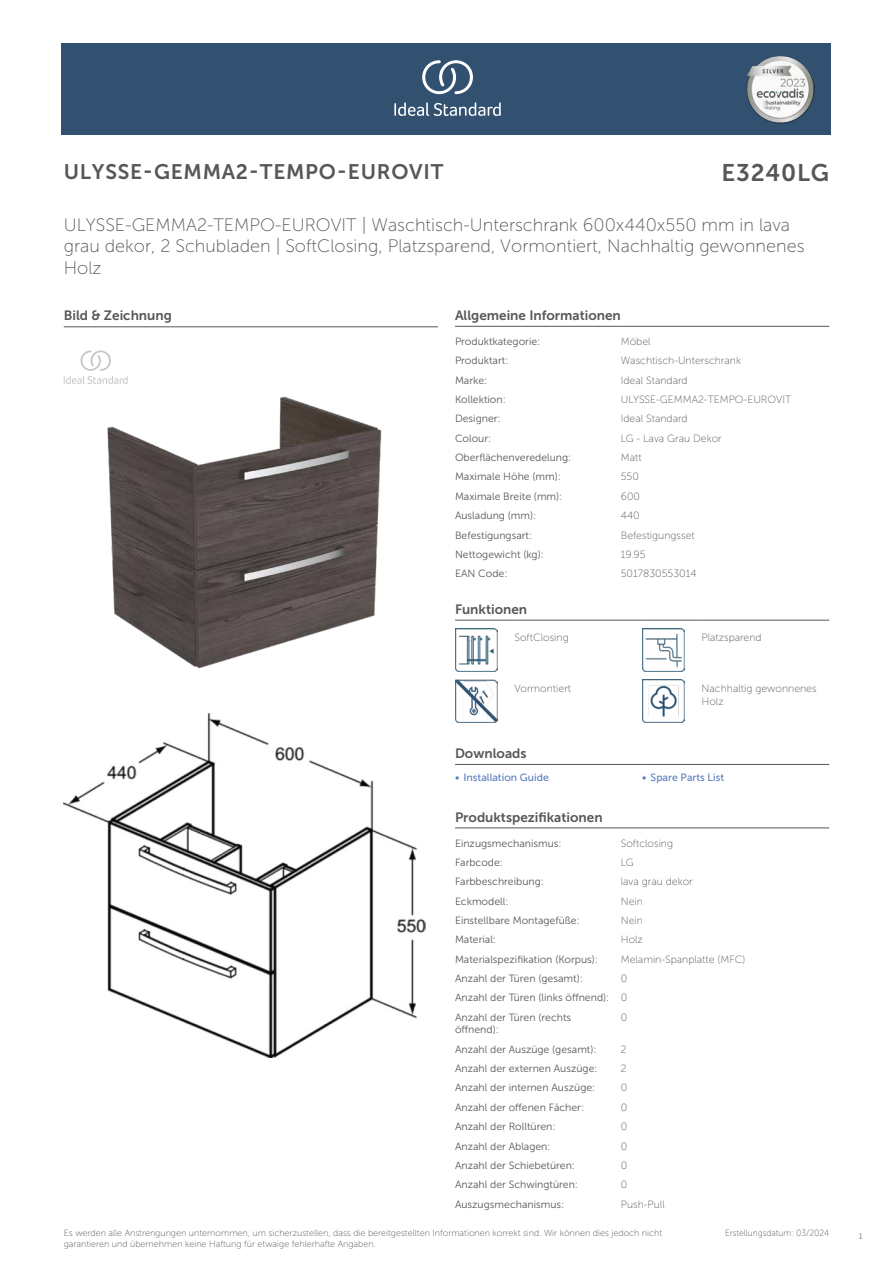
<style>
.page{position:relative;width:893px;height:1263px;background:#fff}
.page>*{position:absolute;margin:0;border:0;box-sizing:border-box;transform-origin:0 0}
.t1{font:24px "Museo Sans 700";letter-spacing:.035em;color:#575756}
.t2{font:21px "Museo Sans 700";letter-spacing:.035em;color:#575756}
.t3{font:18px/21.6px "Museo Sans 100";color:#575756}
.t4{font:13.5px "Museo Sans 700";color:#575756}
.t5{font:10.5px/19.4px "Museo Sans 300";color:#575756}
.t6{font:10.5px/12.6px "Museo Sans 100";color:#575756}
.t7{font:10.5px "Museo Sans 500";color:#5b7ebf}
.t8{font:9px/10.8px "Museo Sans 100";color:#575756}
.t9{font:9px "Museo Sans 100";color:#575756;scale:.95 1}
.t10{font:300 9px "Calibri";color:#575756;scale:.95 1}
.s1{font-family:"Museo Sans 100"}
</style>
<div class="page">
<div style="left:62px;top:43px;width:769px;height:91px;background:#325070"></div>
<hr style="left:455px;top:326px;width:166px;height:1px;background:#575756">
<hr style="left:621px;top:326px;width:208px;height:1px;background:#575756">
<hr style="left:455px;top:620px;width:59px;height:1px;background:#575756">
<hr style="left:514px;top:620px;width:128px;height:1px;background:#575756">
<hr style="left:642px;top:620px;width:60px;height:1px;background:#575756">
<hr style="left:702px;top:620px;width:127px;height:1px;background:#575756">
<img style="left:455px;top:629px;width:42px;height:42px">
<img style="left:642px;top:629px;width:43px;height:42px">
<img style="left:455px;top:680px;width:42px;height:42px">
<img style="left:642px;top:680px;width:43px;height:42px">
<hr style="left:455px;top:764px;width:187px;height:1px;background:#575756">
<hr style="left:642px;top:764px;width:187px;height:1px;background:#575756">
<hr style="left:455px;top:828px;width:166px;height:1px;background:#575756">
<hr style="left:621px;top:828px;width:208px;height:1px;background:#575756">
<img style="left:64px;top:714px;width:361px;height:343px">
<hr style="left:64px;top:327px;width:374px;height:1px;background:#575756">
<svg style="left:64px;top:350px;width:64px;height:34px"></svg>
<img style="left:107px;top:396px;width:275px;height:273px">
<svg style="left:394px;top:102px;width:107px;height:14px"></svg>
<svg style="left:422px;top:60px;width:51px;height:34px"></svg>
<img style="left:746px;top:56px;width:68px;height:67px">
<h2 class="t2" style="left:64px;top:160px;width:381px">ULYSSE-GEMMA2-TEMPO-EUROVIT</h2>
<h1 class="t1" style="left:721px;top:160px;width:109px">E3240LG</h1>
<h3 class="t3" style="left:64px;top:214px;width:742px">ULYSSE-GEMMA2-TEMPO-EUROVIT | Waschtisch-Unterschrank 600x440x550 mm in lava grau dekor, 2 Schubladen | SoftClosing, Platzsparend, Vormontiert, Nachhaltig gewonnenes<br>Holz</h3>
<p class="t4" style="left:64px;top:308px;width:110px">Bild &amp; Zeichnung</p>
<p class="t4" style="left:455px;top:308px;width:167px">Allgemeine Informationen</p>
<p class="t5" style="left:455px;top:332px;width:87px">Produktkategorie:</p>
<p class="t6" style="left:621px;top:335px;width:31px">Möbel</p>
<p class="t5" style="left:455px;top:351px;width:55px">Produktart:</p>
<p class="t6" style="left:621px;top:355px;width:122px">Waschtisch-Unterschrank</p>
<p class="t5" style="left:455px;top:370px;width:34px">Marke:</p>
<p class="t6" style="left:621px;top:374px;width:68px">Ideal Standard</p>
<p class="t5" style="left:455px;top:390px;width:52px">Kollektion:</p>
<p class="t6" style="left:621px;top:393px;width:172px">ULYSSE-GEMMA2-TEMPO-EUROVIT</p>
<p class="t5" style="left:455px;top:409px;width:47px">Designer:</p>
<p class="t6" style="left:621px;top:413px;width:68px">Ideal Standard</p>
<p class="t5" style="left:455px;top:429px;width:38px">Colour:</p>
<p class="t6" style="left:621px;top:432px;width:102px">LG - Lava Grau Dekor</p>
<p class="t5" style="left:455px;top:448px;width:118px">Oberflächenveredelung:</p>
<p class="t6" style="left:621px;top:451px;width:22px">Matt</p>
<p class="t5" style="left:455px;top:467px;width:107px">Maximale Höhe (mm):</p>
<p class="t6" style="left:621px;top:471px;width:20px">550</p>
<p class="t5" style="left:455px;top:487px;width:109px">Maximale Breite (mm):</p>
<p class="t6" style="left:621px;top:490px;width:21px">600</p>
<p class="t5" style="left:455px;top:506px;width:83px">Ausladung (mm):</p>
<p class="t6" style="left:621px;top:509px;width:20px">440</p>
<p class="t5" style="left:455px;top:525px;width:79px">Befestigungsart:</p>
<p class="t6" style="left:621px;top:529px;width:75px">Befestigungsset</p>
<p class="t5" style="left:455px;top:545px;width:90px">Nettogewicht (kg):</p>
<p class="t6" style="left:621px;top:548px;width:26px">19.95</p>
<p class="t5" style="left:455px;top:564px;width:54px">EAN Code:</p>
<p class="t6" style="left:621px;top:567px;width:77px">5017830553014</p>
<p class="t4" style="left:455px;top:602px;width:74px">Funktionen</p>
<p class="t6" style="left:514px;top:631px;width:56px">SoftClosing</p>
<p class="t6" style="left:702px;top:631px;width:62px">Platzsparend</p>
<p class="t6" style="left:514px;top:682px;width:58px">Vormontiert</p>
<p class="t6" style="left:702px;top:682px;width:117px">Nachhaltig gewonnenes<br>Holz</p>
<p class="t4" style="left:455px;top:746px;width:73px">Downloads</p>
<p class="t7" style="left:455px;top:772px;width:95px">• Installation Guide</p>
<p class="t7" style="left:642px;top:772px;width:84px">• Spare Parts List</p>
<p class="t4" style="left:455px;top:809px;width:149px">Produktspezifikationen</p>
<p class="t5" style="left:455px;top:833px;width:108px">Einzugsmechanismus:</p>
<p class="t6" style="left:621px;top:837px;width:54px">Softclosing</p>
<p class="t5" style="left:455px;top:853px;width:49px">Farbcode:</p>
<p class="t6" style="left:621px;top:856px;width:14px">LG</p>
<p class="t5" style="left:455px;top:872px;width:90px">Farbbeschreibung:</p>
<p class="t6" style="left:621px;top:875px;width:73px">lava grau dekor</p>
<p class="t5" style="left:455px;top:891px;width:55px">Eckmodell:</p>
<p class="t6" style="left:621px;top:895px;width:24px">Nein</p>
<p class="t5" style="left:455px;top:911px;width:126px">Einstellbare Montagefüße:</p>
<p class="t6" style="left:621px;top:914px;width:24px">Nein</p>
<p class="t5" style="left:455px;top:930px;width:43px">Material:</p>
<p class="t6" style="left:621px;top:933px;width:24px">Holz</p>
<p class="t5" style="left:455px;top:949px;width:145px">Materialspezifikation (Korpus):</p>
<p class="t6" style="left:621px;top:953px;width:126px">Melamin-Spanplatte (MFC)</p>
<p class="t5" style="left:455px;top:969px;width:129px">Anzahl der Türen (gesamt):</p>
<p class="t6" style="left:621px;top:972px;width:8px">0</p>
<p class="t5" style="left:455px;top:988px;width:174px">Anzahl der Türen (links öffnend): <span class="s1">0<br></span>Anzahl der Türen (rechts</p>
<p class="t5" style="left:455px;top:1020px;width:45px">öffnend):</p>
<p class="t6" style="left:621px;top:1011px;width:8px">0</p>
<p class="t5" style="left:455px;top:1039px;width:143px">Anzahl der Auszüge (gesamt):</p>
<p class="t6" style="left:621px;top:1043px;width:7px">2</p>
<p class="t5" style="left:455px;top:1059px;width:144px">Anzahl der externen Auszüge:</p>
<p class="t6" style="left:621px;top:1062px;width:7px">2</p>
<p class="t5" style="left:455px;top:1078px;width:142px">Anzahl der internen Auszüge:</p>
<p class="t6" style="left:621px;top:1082px;width:8px">0</p>
<p class="t5" style="left:455px;top:1097px;width:131px">Anzahl der offenen Fächer:</p>
<p class="t6" style="left:621px;top:1101px;width:8px">0</p>
<p class="t5" style="left:455px;top:1117px;width:102px">Anzahl der Rolltüren:</p>
<p class="t6" style="left:621px;top:1120px;width:8px">0</p>
<p class="t5" style="left:455px;top:1136px;width:97px">Anzahl der Ablagen:</p>
<p class="t6" style="left:621px;top:1140px;width:8px">0</p>
<p class="t5" style="left:455px;top:1156px;width:122px">Anzahl der Schiebetüren:</p>
<p class="t6" style="left:621px;top:1159px;width:8px">0</p>
<p class="t5" style="left:455px;top:1175px;width:124px">Anzahl der Schwingtüren:</p>
<p class="t6" style="left:621px;top:1178px;width:8px">0</p>
<p class="t5" style="left:455px;top:1194px;width:111px">Auszugsmechanismus:</p>
<p class="t6" style="left:621px;top:1198px;width:45px">Push-Pull</p>
<p class="t8" style="left:64px;top:1227px;width:600px">Es werden alle Anstrengungen unternommen, um sicherzustellen, dass die bereitgestellten Informationen korrekt sind. Wir können dies jedoch nicht garantieren und übernehmen keine Haftung für etwaige fehlerhafte Angaben.</p>
<p class="t9" style="left:725px;top:1228px;width:111px">Erstellungsdatum: 03/2024</p>
<p class="t10" style="left:858px;top:1230px;width:6px">1</p>
</div>
